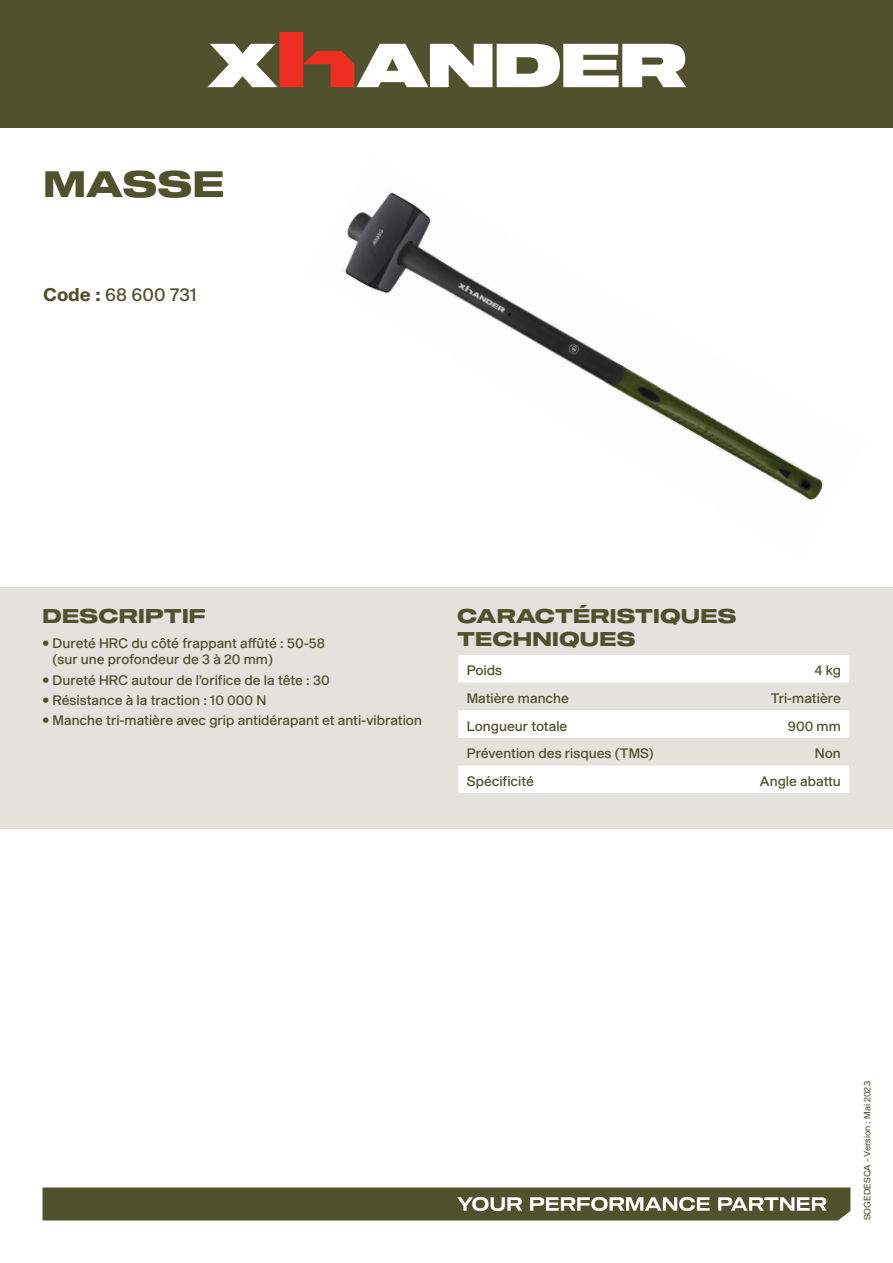
<style>
.page{position:relative;width:893px;height:1263px;background:#fff}
.page>*{position:absolute;margin:0;border:0;box-sizing:border-box;transform-origin:0 0}
.NOM_PRODUIT{font:36px "Shapiro 75 Heavy Extd";letter-spacing:.01em;color:#50512d}
.SsTitre{font:19.5px/22.5px "Shapiro 75 Heavy Extd";letter-spacing:.01em;color:#50512d}
.Code_Norme{font:18px "Shapiro 55 Middle";color:#50512d}
.Txt_courant{font:13.5px/16.2px "Shapiro 55 Middle";color:#50512d}
.Txt_courant-2{font:9px "Shapiro 45 Welter";color:#50512d}
.s1{font-family:"Shapiro 75";font-weight:800}
</style>
<div class="page">
<svg style="left:43px;top:1187px;width:807px;height:33px;background:#636444"></svg>
<div style="left:0;top:0;width:893px;height:128px;background:#50512d"></div>
<svg style="left:207px;top:32px;width:479px;height:55px"></svg>
<div style="left:0;top:587px;width:893px;height:242px;background:#e3e2dc"></div>
<svg style="left:458px;top:655px;width:391px;height:138px;fill:#fff"></svg>
<img style="left:345px;top:192px;width:478px;height:309px">
<p class="NOM_PRODUIT" style="left:43px;top:159px;width:183px">MASSE</p>
<p class="Code_Norme" style="left:43px;top:281px;width:155px"><span class="s1">Code :</span> 68 600 731</p>
<p class="SsTitre" style="left:43px;top:606px;width:165px">DESCRIPTIF</p>
<p class="Txt_courant" style="left:53px;top:635px;width:274px;text-indent:-10px">• Dureté HRC du côté frappant affûté : 50-58 (sur une profondeur de à3 20 mm(</p>
<p class="Txt_courant" style="left:43px;top:672px;width:289px">• Dureté HRC autour de ’l orifice de la tête : 30</p>
<p class="Txt_courant" style="left:43px;top:693px;width:225px">• Résistance laà traction : 10 000 N</p>
<p class="Txt_courant" style="left:43px;top:713px;width:381px">• Manche tri-matière avec grip antidérapant et anti-vibration</p>
<p class="SsTitre" style="left:457px;top:606px;width:281px">CARACTÉRISTIQUES<br>TECHNIQUES</p>
<p class="Txt_courant" style="left:467px;top:663px;width:37px">Poids</p>
<p class="Txt_courant" style="left:814px;top:663px;width:28px">4 kg</p>
<p class="Txt_courant" style="left:467px;top:691px;width:104px">Matière manche</p>
<p class="Txt_courant" style="left:771px;top:691px;width:72px">Tri-matière</p>
<p class="Txt_courant" style="left:467px;top:718px;width:102px">Longueur totale</p>
<p class="Txt_courant" style="left:788px;top:718px;width:55px">900 mm</p>
<p class="Txt_courant" style="left:467px;top:746px;width:189px">Prévention des risques (TMS)</p>
<p class="Txt_courant" style="left:815px;top:746px;width:27px">Non</p>
<p class="Txt_courant" style="left:467px;top:773px;width:69px">Spécificité</p>
<p class="Txt_courant" style="left:760px;top:773px;width:82px">Angle abattu</p>
<p class="Txt_courant-2" style="left:861px;top:1220px;width:141px;rotate:-90deg">SOGEDESCA - Version : Mai 2023</p>
</div>
